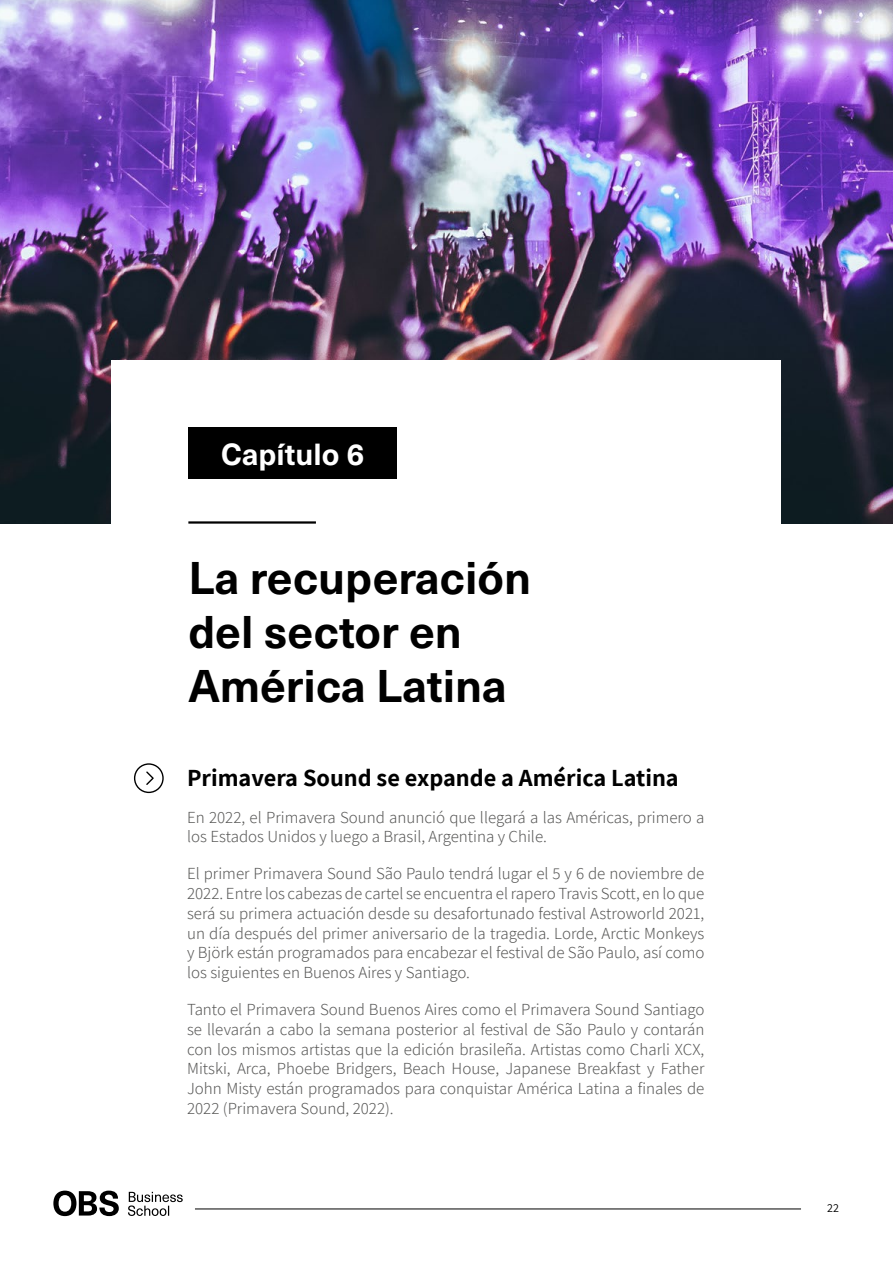
<style>
.page{position:relative;width:893px;height:1263px;background:#fff}
.page>*{position:absolute;margin:0;border:0;box-sizing:border-box;transform-origin:0 0}
.t1{font:700 45px/54px "Neue Haas Unica Pro";color:#000}
.t2{font:700 30px "Neue Haas Unica Pro";color:#fff}
.t3{font:700 24px "Assistant";color:#000}
.t4{font:300 16.5px/19.8px "Assistant";color:#575756;text-align:justify}
.t5{font:12px "Assistant";color:#000}
</style>
<div class="page">
<hr style="left:195px;top:1208px;width:606px;height:1px;background:#000">
<svg style="left:128px;top:1192px;width:55px;height:24px"></svg>
<svg style="left:53px;top:1190px;width:66px;height:26px"></svg>
<img style="left:0;top:0;width:893px;height:523px">
<div style="left:112px;top:360px;width:669px;height:304px;background:#fff"></div>
<div style="left:188px;top:428px;width:209px;height:51px;background:#000"></div>
<hr style="left:188px;top:521px;width:128px;height:3px;background:#000">
<svg style="left:134px;top:763px;width:30px;height:30px"></svg>
<h2 class="t2" style="left:221px;top:436px;width:145px">Capítulo 6</h2>
<h1 class="t1" style="left:188px;top:551px;width:344px">La recuperación del sector en<br>América Latina</h1>
<h3 class="t3" style="left:187px;top:761px;width:493px">Primavera Sound se expande a América Latina</h3>
<p class="t4" style="left:187px;top:806px;width:519px">En 2022, el Primavera Sound anunció que llegará a las Américas, primero a los Estados Unidos y luego a Brasil, Argentina y Chile.</p>
<p class="t4" style="left:187px;top:863px;width:519px">El primer Primavera Sound São Paulo tendrá lugar el 5 y 6 de noviembre de 2022. Entre los cabezas de cartel se encuentra el rapero Travis Scott, en lo que será su primera actuación desde su desafortunado festival Astroworld 2021, un día después del primer aniversario de la tragedia. Lorde, Arctic Monkeys y Björk están programados para encabezar el festival de São Paulo, así como los siguientes en Buenos Aires y Santiago.</p>
<p class="t4" style="left:187px;top:999px;width:519px">Tanto el Primavera Sound Buenos Aires como el Primavera Sound Santiago se llevarán a cabo la semana posterior al festival de São Paulo y contarán con los mismos artistas que la edición brasileña. Artistas como Charli XCX, Mitski, Arca, Phoebe Bridgers, Beach House, Japanese Breakfast y Father John Misty están programados para conquistar América Latina a finales de 2022 (Primavera Sound, 2022).</p>
<p class="t5" style="left:827px;top:1200px;width:13px">22</p>
</div>
